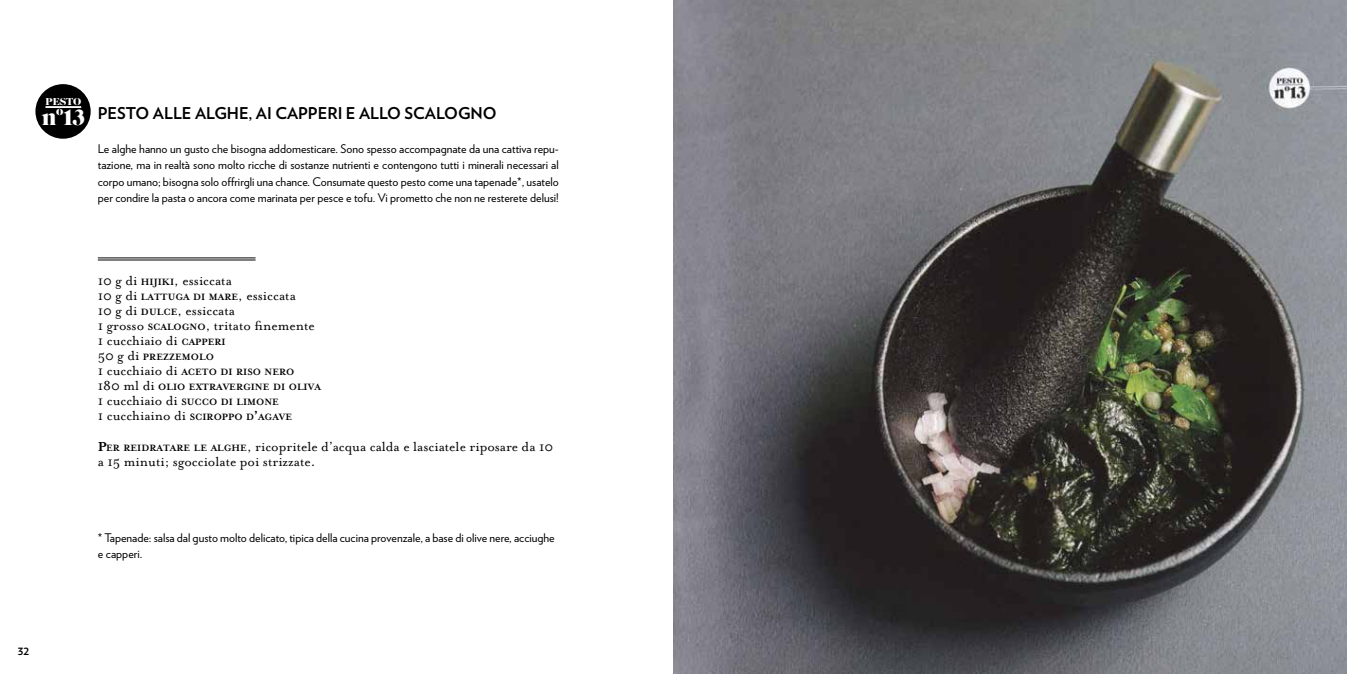
<style>
.page{position:relative;width:1347px;height:674px;background:#fff}
.page>*{position:absolute;margin:0;border:0;box-sizing:border-box;transform-origin:0 0}
.t1{font:700 16.25px "Verlag";color:#000}
.t2{font:15px/15px "Mrs Eaves OT";color:#000}
.t3{font:11.88px/16.2px "Verlag";color:#000;text-align:justify}
.t4{font:700 10.5px/15px "Mrs Eaves OT";color:#000}
.t5{font:10px "Caslon Graphique SHOP";letter-spacing:-.01em;color:#fff}
.t6{font:700 10px "Verlag";color:#000}
.s1{font-family:"Caslon Graphique SHOP";font-weight:400;font-size:22.12px;color:#fff}
.s2{font-weight:700;font-size:10.5px}
.s3{font-weight:400;font-size:15px}
.s4{font-size:15px}
.s5{font-weight:700}
</style>
<div class="page">
<div style="left:35px;top:84px;width:56px;height:55px;background:#000;border-radius:50%"></div>
<hr style="left:45px;top:106px;width:36px;height:1px;background:#fff">
<hr style="left:45px;top:107px;width:36px;height:1px;background:#fff">
<hr style="left:98px;top:257px;width:157px;height:1px;background:#000">
<hr style="left:98px;top:259px;width:157px;height:1px;background:#000">
<img style="left:673px;top:0;width:673px;height:673px">
<p class="t5" style="left:45px;top:96px;width:37px">PESTO</p>
<h1 class="t1" style="left:42px;top:100px;width:456px"><span class="s1">n</span><sup>o</sup><span class="s1">13</span> PESTO ALLE ALGHE, AI CAPPERI E ALLO SCALOGNO</h1>
<p class="t3" style="left:98px;top:140px;width:462px">Le alghe hanno un gusto che bisogna addomesticare. Sono spesso accompagnate da una cattiva repu&shy;tazione, ma in realtà sono molto ricche di sostanze nutrienti e contengono tutti i minerali necessari al corpo umano; bisogna solo offrirgli una chance. Consumate questo pesto come una tapenade*, usatelo per condire la pasta o ancora come marinata per pesce e tofu. Vi prometto che non ne resterete delusi!</p>
<p class="t2" style="left:98px;top:273px;width:218px">10 g di <span class="s2">HIJIKI</span>, essiccata<br>10 g di <span class="s2">LATTUGA DI MARE</span>, essiccata<br>10 g di <span class="s2">DULCE</span>, essiccata<br>1 grosso <span class="s2">SCALOGNO</span>, tritato finemente<br>1 cucchiaio di <span class="s2">CAPPERI</span></p>
<p class="t4" style="left:98px;top:350px;width:224px"><span class="s3">50 g di</span> PREZZEMOLO<br><span class="s3">1 cucchiaio di</span> ACETO DI RISO NERO<br><span class="s3">180 ml di</span> OLIO EXTRAVERGINE DI OLIVA<br><span class="s3">1 cucchiaio di</span> SUCCO DI LIMONE<br><span class="s3">1 cucchiaino di</span> SCIROPPO D<span class="s4">’</span>AGAVE</p>
<p class="t2" style="left:98px;top:438px;width:457px"><span class="s5">P</span><span class="s2">ER REIDRATARE LE ALGHE</span>, ricopritele d’acqua calda e lasciatele riposare da 10 a 15 minuti; sgocciolate poi strizzate.</p>
<p class="t3" style="left:98px;top:528px;width:458px">* Tapenade: salsa dal gusto molto delicato, tipica della cucina provenzale, a base di olive nere, acciughe e capperi.</p>
<p class="t6" style="left:18px;top:643px;width:13px">32</p>
</div>
